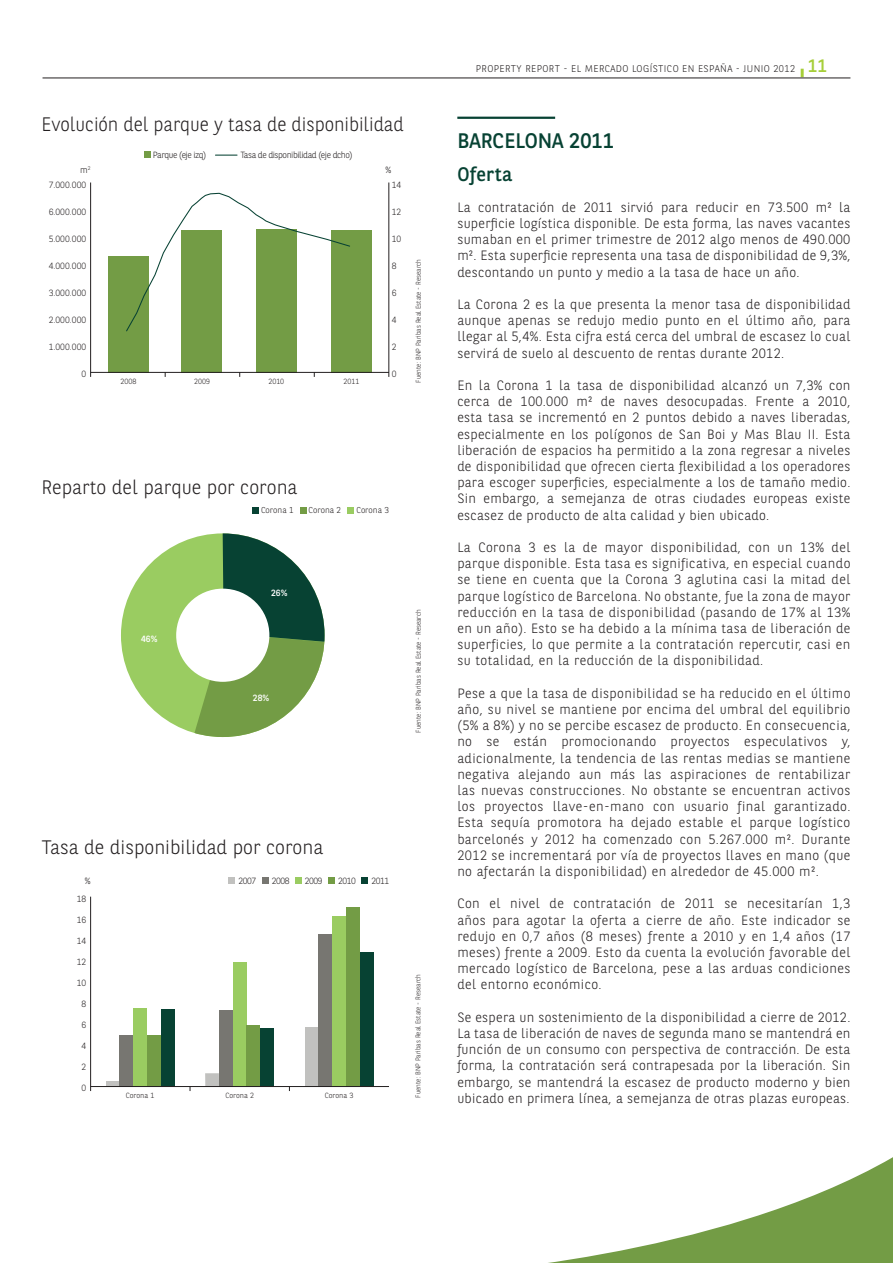
<style>
.page{position:relative;width:893px;height:1263px;background:#fff}
.page>*{position:absolute;margin:0;border:0;box-sizing:border-box;transform-origin:0 0}
.t1{font:21px "BNPP Sans";color:#074233}
.t2{font:300 19.5px "BNPP Sans";color:#231f20}
.t3{font:300 19.5px "BNPP Sans";color:#231f20;scale:.96 1}
.t4{font:19.5px "BNPP Sans";letter-spacing:.02em;color:#074233}
.t5{font:300 13.5px/16.2px "BNPP Sans";letter-spacing:.02em;color:#231f20;text-align:justify}
.t6{font:300 9.75px "BNPP Sans";letter-spacing:.04em;color:#231f20}
.t7{font:300 9px "BNPP Sans";letter-spacing:-.05em;color:#231f20}
.t8{font:9px "BNPP Sans";color:#fff}
.t9{font:300 8.55px "BNPP Sans";color:#231f20}
.t10{font:300 7.5px "BNPP Sans";color:#231f20}
.t11{font:300 6.9px "BNPP Sans";color:#231f20;scale:.96 1}
.s1{font-weight:400;font-size:18px;color:#a6ce39}
</style>
<div class="page">
<svg style="left:548px;top:1157px;width:345px;height:106px"></svg>
<svg style="left:801px;top:69px;width:3px;height:8px"></svg>
<hr style="left:43px;top:78px;width:807px;height:1px;background:#231f20">
<hr style="left:457px;top:117px;width:98px;height:2px;background:#074233">
<svg style="left:121px;top:533px;width:204px;height:204px"></svg>
<svg style="left:300px;top:508px;width:6px;height:6px"></svg>
<div style="left:252px;top:508px;width:7px;height:6px;background:#074233"></div>
<svg style="left:348px;top:508px;width:6px;height:6px"></svg>
<div style="left:176px;top:589px;width:93px;height:93px;background:#fff;border-radius:50%"></div>
<hr style="left:90px;top:897px;width:1px;height:194px;background:#231f20">
<svg style="left:229px;top:878px;width:6px;height:6px"></svg>
<svg style="left:262px;top:878px;width:6px;height:6px"></svg>
<svg style="left:295px;top:878px;width:6px;height:6px"></svg>
<svg style="left:328px;top:878px;width:6px;height:6px"></svg>
<svg style="left:362px;top:878px;width:6px;height:6px"></svg>
<div style="left:106px;top:1082px;width:13px;height:5px;background:#c1c1bf"></div>
<div style="left:119px;top:1035px;width:14px;height:52px;background:#777671"></div>
<div style="left:133px;top:1009px;width:14px;height:78px;background:#9acc61"></div>
<div style="left:147px;top:1035px;width:14px;height:52px;background:#739c45"></div>
<div style="left:161px;top:1010px;width:13px;height:77px;background:#074233"></div>
<div style="left:205px;top:1073px;width:14px;height:14px;background:#c1c1bf"></div>
<div style="left:219px;top:1011px;width:14px;height:76px;background:#777671"></div>
<div style="left:233px;top:963px;width:14px;height:124px;background:#9acc61"></div>
<div style="left:247px;top:1026px;width:13px;height:61px;background:#739c45"></div>
<div style="left:260px;top:1028px;width:14px;height:59px;background:#074233"></div>
<div style="left:305px;top:1027px;width:13px;height:60px;background:#c1c1bf"></div>
<div style="left:318px;top:935px;width:14px;height:152px;background:#777671"></div>
<div style="left:332px;top:916px;width:14px;height:171px;background:#9acc61"></div>
<div style="left:346px;top:908px;width:14px;height:179px;background:#739c45"></div>
<div style="left:360px;top:953px;width:13px;height:134px;background:#074233"></div>
<hr style="left:91px;top:1086px;width:298px;height:1px;background:#231f20">
<hr style="left:90px;top:183px;width:1px;height:194px;background:#231f20">
<hr style="left:388px;top:183px;width:1px;height:194px;background:#231f20">
<svg style="left:145px;top:152px;width:6px;height:6px"></svg>
<div style="left:256px;top:230px;width:40px;height:143px;background:#739c45"></div>
<div style="left:331px;top:230px;width:41px;height:143px;background:#739c45"></div>
<div style="left:181px;top:230px;width:41px;height:143px;background:#739c45"></div>
<div style="left:108px;top:256px;width:41px;height:117px;background:#739c45"></div>
<hr style="left:91px;top:372px;width:298px;height:1px;background:#231f20">
<svg style="left:215px;top:155px;width:22px;height:1px"></svg>
<svg style="left:126px;top:192px;width:224px;height:140px"></svg>
<h2 class="t3" style="left:42px;top:117px;width:379px">Evolución del parque y tasa de disponibilidad</h2>
<p class="t7" style="left:153px;top:151px;width:55px">Parque (eje izq)</p>
<p class="t7" style="left:240px;top:151px;width:114px">Tasa de disponibilidad (eje dcho)</p>
<p class="t7" style="left:386px;top:166px;width:7px">%</p>
<p class="t7" style="left:80px;top:166px;width:12px">m<sup>2</sup></p>
<p class="t7" style="left:49px;top:181px;width:39px">7.000.000</p>
<p class="t7" style="left:49px;top:208px;width:39px">6.000.000</p>
<p class="t7" style="left:392px;top:181px;width:11px">14</p>
<p class="t7" style="left:392px;top:208px;width:11px">12</p>
<p class="t7" style="left:49px;top:235px;width:39px">5.000.000</p>
<p class="t7" style="left:392px;top:235px;width:11px">10</p>
<p class="t7" style="left:49px;top:262px;width:39px">4.000.000</p>
<p class="t7" style="left:392px;top:262px;width:6px">8</p>
<p class="t7" style="left:49px;top:289px;width:39px">3.000.000</p>
<p class="t7" style="left:392px;top:289px;width:6px">6</p>
<p class="t7" style="left:49px;top:316px;width:39px">2.000.000</p>
<p class="t7" style="left:49px;top:343px;width:39px">1.000.000</p>
<p class="t7" style="left:392px;top:316px;width:6px">4</p>
<p class="t7" style="left:392px;top:343px;width:6px">2</p>
<p class="t7" style="left:81px;top:370px;width:6px">0</p>
<p class="t7" style="left:392px;top:370px;width:6px">0</p>
<p class="t10" style="left:121px;top:378px;width:17px">2008</p>
<p class="t10" style="left:194px;top:378px;width:17px">2009</p>
<p class="t10" style="left:268px;top:378px;width:17px">2010</p>
<p class="t10" style="left:344px;top:378px;width:17px">2011</p>
<p class="t11" style="left:415px;top:383px;width:130px;rotate:-90deg">Fuente: BNP Paribas Real Estate - Research</p>
<h2 class="t2" style="left:42px;top:479px;width:257px">Reparto del parque por corona</h2>
<p class="t9" style="left:261px;top:506px;width:34px">Corona 1</p>
<p class="t9" style="left:308px;top:506px;width:34px">Corona 2</p>
<p class="t9" style="left:356px;top:506px;width:34px">Corona 3</p>
<p class="t8" style="left:141px;top:635px;width:18px">46%</p>
<p class="t8" style="left:271px;top:590px;width:18px">26%</p>
<p class="t8" style="left:253px;top:694px;width:18px">28%</p>
<p class="t11" style="left:415px;top:733px;width:130px;rotate:-90deg">Fuente: BNP Paribas Real Estate - Research</p>
<h2 class="t2" style="left:42px;top:839px;width:283px">Tasa de disponibilidad por corona</h2>
<p class="t7" style="left:239px;top:877px;width:19px">2007</p>
<p class="t7" style="left:272px;top:877px;width:19px">2008</p>
<p class="t7" style="left:305px;top:877px;width:19px">2009</p>
<p class="t7" style="left:338px;top:877px;width:19px">2010</p>
<p class="t7" style="left:371px;top:877px;width:19px">2011</p>
<p class="t7" style="left:85px;top:877px;width:7px">%</p>
<p class="t7" style="left:77px;top:895px;width:11px">18</p>
<p class="t7" style="left:77px;top:916px;width:11px">16</p>
<p class="t7" style="left:77px;top:958px;width:11px">12</p>
<p class="t7" style="left:77px;top:937px;width:11px">14</p>
<p class="t7" style="left:77px;top:979px;width:11px">10</p>
<p class="t7" style="left:81px;top:1000px;width:6px">8</p>
<p class="t7" style="left:81px;top:1021px;width:6px">6</p>
<p class="t7" style="left:81px;top:1042px;width:6px">4</p>
<p class="t7" style="left:81px;top:1063px;width:6px">2</p>
<p class="t7" style="left:81px;top:1084px;width:6px">0</p>
<p class="t10" style="left:126px;top:1092px;width:30px">Corona 1</p>
<p class="t10" style="left:225px;top:1092px;width:30px">Corona 2</p>
<p class="t10" style="left:325px;top:1092px;width:30px">Corona 3</p>
<p class="t11" style="left:415px;top:1098px;width:130px;rotate:-90deg">Fuente: BNP Paribas Real Estate - Research</p>
<p class="t6" style="left:476px;top:64px;width:353px">PROPERTY REPORT - EL MERCADO LOGÍSTICO EN ESPAÑA - JUNIO 2012 <span class="s1">11</span></p>
<h1 class="t1" style="left:457px;top:132px;width:158px">BARCELONA 2011</h1>
<h2 class="t4" style="left:457px;top:166px;width:56px">Oferta</h2>
<p class="t5" style="left:457px;top:200px;width:395px">La contratación de 2011 sirvió para reducir en 73.500 m² la superficie logística disponible. De esta forma, las naves vacantes sumaban en el primer trimestre de 2012 algo menos de 490.000 m². Esta superficie representa una tasa de disponibilidad de 9,3%, descontando un punto y medio a la tasa de hace un año.</p>
<p class="t5" style="left:457px;top:298px;width:395px">La Corona 2 es la que presenta la menor tasa de disponibilidad aunque apenas se redujo medio punto en el último año, para llegar al 5,4%. Esta cifra está cerca del umbral de escasez lo cual servirá de suelo al descuento de rentas durante 2012.</p>
<p class="t5" style="left:457px;top:378px;width:395px">En la Corona 1 la tasa de disponibilidad alcanzó un 7,3% con cerca de 100.000 m² de naves desocupadas. Frente a 2010, esta tasa se incrementó en 2 puntos debido a naves liberadas, especialmente en los polígonos de San Boi y Mas Blau II. Esta liberación de espacios ha permitido a la zona regresar a niveles de disponibilidad que ofrecen cierta flexibilidad a los operadores para escoger superficies, especialmente a los de tamaño medio.<br>Sin embargo, a semejanza de otras ciudades europeas existe escasez de producto de alta calidad y bien ubicado.</p>
<p class="t5" style="left:457px;top:540px;width:395px">La Corona 3 es la de mayor disponibilidad, con un 13% del parque disponible. Esta tasa es significativa, en especial cuando se tiene en cuenta que la Corona 3 aglutina casi la mitad del parque logístico de Barcelona. No obstante, fue la zona de mayor reducción en la tasa de disponibilidad (pasando de 17% al 13% en un año). Esto se ha debido a la mínima tasa de liberación de superficies, lo que permite a la contratación repercutir, casi en su totalidad, en la reducción de la disponibilidad.</p>
<p class="t5" style="left:457px;top:686px;width:395px">Pese a que la tasa de disponibilidad se ha reducido en el último año, su nivel se mantiene por encima del umbral del equilibrio (5% a 8%) y no se percibe escasez de producto. En consecuencia, no se están promocionando proyectos especulativos y, adicionalmente, la tendencia de las rentas medias se mantiene negativa alejando aun más las aspiraciones de rentabilizar las nuevas construcciones. No obstante se encuentran activos los proyectos llave-en-mano con usuario final garantizado.<br>Esta sequía promotora ha dejado estable el parque logístico barcelonés y 2012 ha comenzado con 5.267.000 m². Durante 2012 se incrementará por vía de proyectos llaves en mano (que no afectarán la disponibilidad) en alrededor de 45.000 m².</p>
<p class="t5" style="left:457px;top:897px;width:395px">Con el nivel de contratación de 2011 se necesitarían 1,3 años para agotar la oferta a cierre de año. Este indicador se redujo en 0,7 años (8 meses) frente a 2010 y en 1,4 años (17 meses) frente a 2009. Esto da cuenta la evolución favorable del mercado logístico de Barcelona, pese a las arduas condiciones del entorno económico.</p>
<p class="t5" style="left:457px;top:1010px;width:395px">Se espera un sostenimiento de la disponibilidad a cierre de 2012.<br>La tasa de liberación de naves de segunda mano se mantendrá en función de un consumo con perspectiva de contracción. De esta forma, la contratación será contrapesada por la liberación. Sin embargo, se mantendrá la escasez de producto moderno y bien ubicado en primera línea, a semejanza de otras plazas europeas.</p>
</div>
